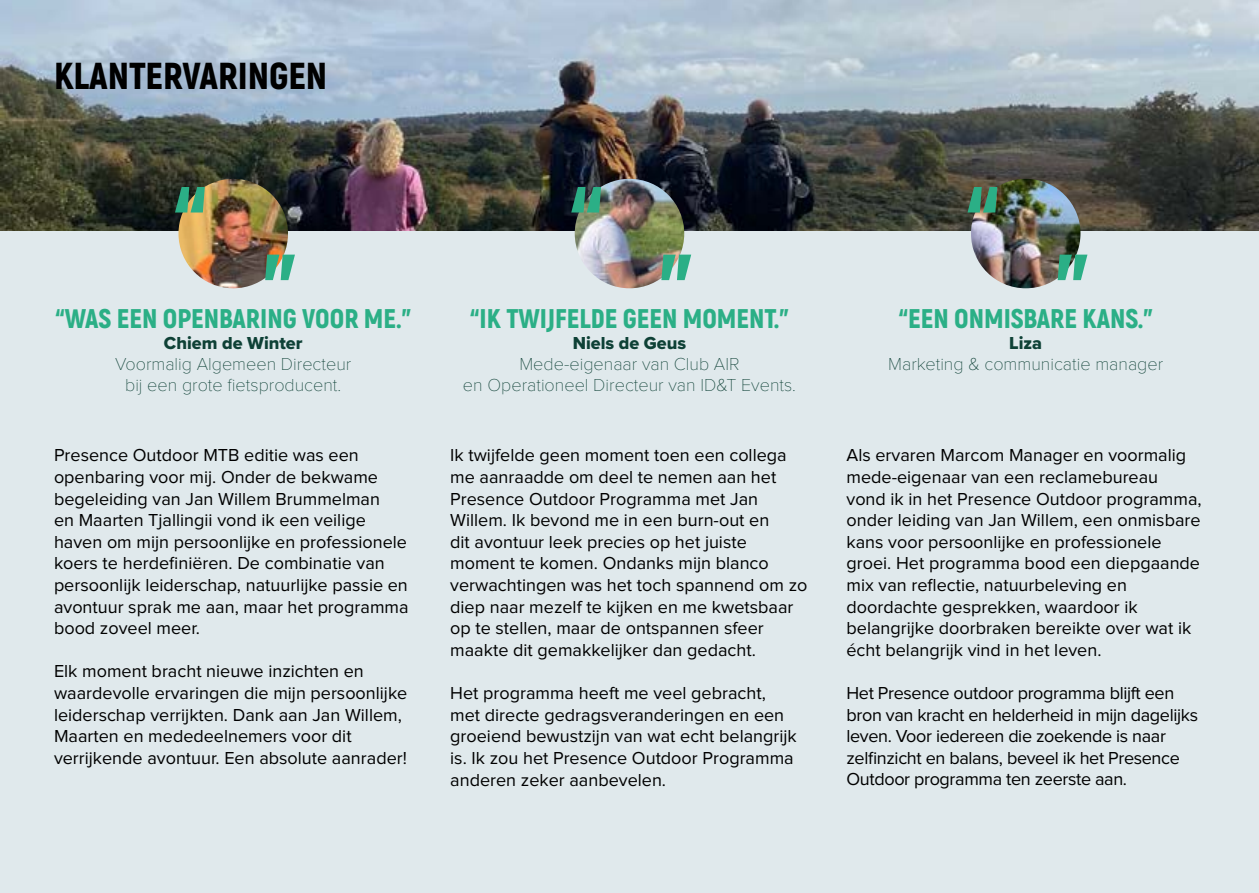
<style>
.page{position:relative;width:1259px;height:893px;background:#fff}
.page>*{position:absolute;margin:0;border:0;box-sizing:border-box;transform-origin:0 0}
.t1{font:900 37.5px "Akrobat";color:#000}
.t2{font:900 27px "Akrobat";color:#2baf86}
.t3{font:18px/21.6px "Proxima Nova";color:#000}
.t4{font:18px/21.6px "Proxima Nova";letter-spacing:-.02em;color:#000}
.t5{font:100 18px/21px "Proxima Nova T";color:#0e4136;text-align:center}
.t6{font:18px "Proxima Nova Extrabld";color:#0e4136}
</style>
<div class="page">
<img style="left:0;top:0;width:1259px;height:232px">
<div style="left:0;top:232px;width:1259px;height:661px;background:#e0e9ec"></div>
<img style="left:178px;top:179px;width:110px;height:109px;border-radius:55px">
<svg style="left:175px;top:187px;width:30px;height:25px"></svg>
<svg style="left:265px;top:255px;width:30px;height:25px"></svg>
<img style="left:575px;top:179px;width:109px;height:109px;border-radius:55px">
<svg style="left:571px;top:187px;width:30px;height:25px"></svg>
<svg style="left:661px;top:255px;width:30px;height:25px"></svg>
<img style="left:971px;top:179px;width:109px;height:109px;border-radius:55px">
<svg style="left:967px;top:187px;width:30px;height:25px"></svg>
<svg style="left:1057px;top:255px;width:30px;height:25px"></svg>
<h1 class="t1" style="left:54px;top:52px;width:275px">KLANTERVARINGEN</h1>
<h2 class="t2" style="left:55px;top:301px;width:357px">“WAS EEN OPENBARING VOOR ME.”</h2>
<p class="t6" style="left:164px;top:329px;width:140px">Chiem de Winter</p>
<p class="t5" style="left:115px;top:352px;width:238px">Voormalig Algemeen Directeur bij een grote fietsproducent.</p>
<p class="t3" style="left:54px;top:445px;width:356px">Presence Outdoor MTB editie was een openbaring voor mij. Onder de bekwame begeleiding van Jan Willem Brummelman<br>en Maarten Tjallingii vond ik een veilige haven om mijn persoonlijke en professionele koers te herdefiniëren. De combinatie van persoonlijk leiderschap, natuurlijke passie en avontuur sprak me aan, maar het programma bood zoveel meer.</p>
<p class="t3" style="left:54px;top:661px;width:355px">Elk moment bracht nieuwe inzichten en waardevolle ervaringen die mijn persoonlijke leiderschap verrijkten. Dank aan Jan Willem, Maarten en mededeelnemers voor dit verrijkende avontuur. Een absolute aanrader!</p>
<h2 class="t2" style="left:470px;top:301px;width:320px">“IK TWIJFELDE GEEN MOMENT.”</h2>
<p class="t6" style="left:573px;top:329px;width:115px">Niels de Geus</p>
<p class="t5" style="left:463px;top:352px;width:334px">Mede-eigenaar van Club AIR<br>en Operationeel Directeur van ID&amp;T Events.</p>
<p class="t3" style="left:450px;top:445px;width:359px">Ik twijfelde geen moment toen een collega me aanraadde om deel te nemen aan het Presence Outdoor Programma met Jan Willem. Ik bevond me in een burn-out en<br>dit avontuur leek precies op het juiste moment te komen. Ondanks mijn blanco verwachtingen was het toch spannend om zo diep naar mezelf te kijken en me kwetsbaar op te stellen, maar de ontspannen sfeer maakte dit gemakkelijker dan gedacht.</p>
<p class="t3" style="left:450px;top:683px;width:348px">Het programma heeft me veel gebracht, met directe gedragsveranderingen en een groeiend bewustzijn van wat echt belangrijk is. Ik zou het Presence Outdoor Programma anderen zeker aanbevelen.</p>
<h2 class="t2" style="left:899px;top:301px;width:255px">“EEN ONMISBARE KANS.”</h2>
<p class="t6" style="left:1009px;top:329px;width:34px">Liza</p>
<p class="t5" style="left:888px;top:352px;width:276px">Marketing &amp; communicatie manager</p>
<p class="t3" style="left:846px;top:445px;width:357px">Als ervaren Marcom Manager en voormalig mede-eigenaar van een reclamebureau vond ik in het Presence Outdoor programma, onder leiding van Jan Willem, een onmisbare kans voor persoonlijke en professionele groei. Het programma bood een diepgaande mix van reflectie, natuurbeleving en doordachte gesprekken, waardoor ik belangrijke doorbraken bereikte over wat ik écht belangrijk vind in het leven.</p>
<p class="t4" style="left:846px;top:683px;width:353px">Het Presence outdoor programma blijft een bron van kracht en helderheid in mijn dagelijks leven. Voor iedereen die zoekende is naar zelfinzicht en balans, beveel ik het Presence Outdoor programma ten zeerste aan.</p>
</div>
